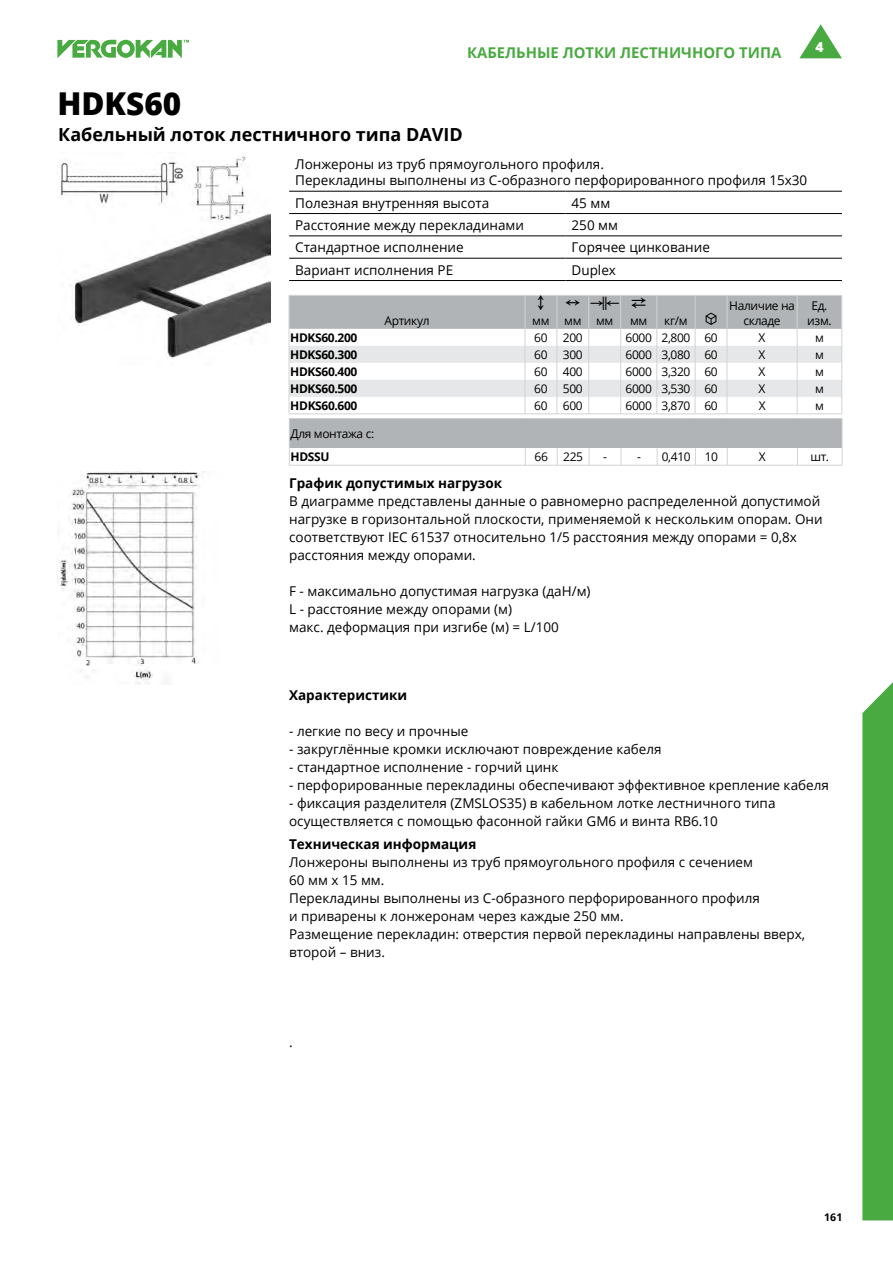
<style>
.page{position:relative;width:893px;height:1263px;background:#fff}
.page>*{position:absolute;margin:0;border:0;box-sizing:border-box;transform-origin:0 0}
.t1{font:800 31.5px "Open Sans";color:#000}
.t2{font:700 18px "Open Sans";color:#000}
.t3{font:700 14.85px "Open Sans";color:#49aa42}
.t4{font:800 13.8px "Open Sans";color:#fff}
.t5{font:13.5px/18px "Open Sans";color:#000}
.t6{font:700 13.5px "Open Sans";color:#000}
.t7{font:12px/14.4px "Open Sans";letter-spacing:-.03em;color:#000;text-align:center}
.t8{font:700 12px "Open Sans";letter-spacing:-.03em;color:#000}
.t9{font:700 10.65px "Open Sans";color:#000}
</style>
<div class="page">
<svg style="left:799px;top:24px;width:43px;height:34px"></svg>
<div style="left:862px;top:682px;width:31px;height:538px;background:#49aa42"></div>
<svg style="left:57px;top:40px;width:132px;height:18px"></svg>
<img style="left:60px;top:155px;width:210px;height:204px">
<hr style="left:289px;top:280px;width:277px;height:1px;background:#000">
<hr style="left:566px;top:280px;width:276px;height:1px;background:#000">
<hr style="left:289px;top:191px;width:277px;height:1px;background:#000">
<hr style="left:566px;top:191px;width:276px;height:1px;background:#000">
<hr style="left:289px;top:213px;width:277px;height:1px;background:#000">
<hr style="left:566px;top:213px;width:276px;height:1px;background:#000">
<hr style="left:289px;top:236px;width:277px;height:1px;background:#000">
<hr style="left:566px;top:236px;width:276px;height:1px;background:#000">
<hr style="left:289px;top:258px;width:277px;height:1px;background:#000">
<hr style="left:566px;top:258px;width:276px;height:1px;background:#000">
<hr style="left:289px;top:465px;width:236px;height:1px;background:#d1d3d4">
<hr style="left:525px;top:465px;width:32px;height:1px;background:#d1d3d4">
<hr style="left:557px;top:465px;width:32px;height:1px;background:#d1d3d4">
<hr style="left:589px;top:465px;width:32px;height:1px;background:#d1d3d4">
<hr style="left:621px;top:465px;width:36px;height:1px;background:#d1d3d4">
<hr style="left:657px;top:465px;width:38px;height:1px;background:#d1d3d4">
<hr style="left:695px;top:465px;width:32px;height:1px;background:#d1d3d4">
<hr style="left:727px;top:465px;width:70px;height:1px;background:#d1d3d4">
<hr style="left:797px;top:465px;width:45px;height:1px;background:#d1d3d4">
<img style="left:57px;top:471px;width:147px;height:213px">
<svg style="left:289px;top:295px;width:554px;height:170px"></svg>
<p class="t3" style="left:467px;top:42px;width:316px">КАБЕЛЬНЫЕ ЛОТКИ ЛЕСТНИЧНОГО ТИПА</p>
<p class="t4" style="left:815px;top:37px;width:10px">4</p>
<h1 class="t1" style="left:57px;top:79px;width:125px">HDKS60</h1>
<h2 class="t2" style="left:58px;top:121px;width:406px">Кабельный лоток лестничного типа DAVID</h2>
<p class="t5" style="left:295px;top:156px;width:514px;line-height:16.2px">Лонжероны из труб прямоугольного профиля.<br>Перекладины выполнены из C-образного перфорированного профиля 15x30</p>
<p class="t5" style="left:295px;top:193px;width:196px">Полезная внутренняя высота</p>
<p class="t5" style="left:572px;top:193px;width:40px">45 мм</p>
<p class="t5" style="left:295px;top:216px;width:230px">Расстояние между перекладинами</p>
<p class="t5" style="left:572px;top:216px;width:48px">250 мм</p>
<p class="t5" style="left:295px;top:238px;width:170px">Стандартное исполнение</p>
<p class="t5" style="left:572px;top:238px;width:140px">Горячее цинкование</p>
<p class="t5" style="left:295px;top:260px;width:160px">Вариант исполнения PE</p>
<p class="t5" style="left:572px;top:260px;width:46px">Duplex</p>
<p class="t7" style="left:384px;top:313px;width:47px">Артикул</p>
<p class="t7" style="left:532px;top:313px;width:83px">мм мм мм</p>
<p class="t7" style="left:630px;top:313px;width:19px">мм</p>
<p class="t7" style="left:664px;top:313px;width:55px">кг/м ◆</p>
<p class="t7" style="left:729px;top:298px;width:67px">Наличие на складе</p>
<p class="t7" style="left:807px;top:298px;width:26px">Ед. изм.</p>
<p class="t8" style="left:290px;top:329px;width:69px">HDKS60.200</p>
<p class="t7" style="left:534px;top:330px;width:15px">60</p>
<p class="t7" style="left:563px;top:330px;width:21px">200</p>
<p class="t7" style="left:626px;top:330px;width:94px">6000 2,800 60</p>
<p class="t7" style="left:759px;top:330px;width:8px">X</p>
<p class="t7" style="left:815px;top:330px;width:10px">м</p>
<p class="t8" style="left:290px;top:346px;width:69px">HDKS60.300</p>
<p class="t7" style="left:534px;top:347px;width:15px">60</p>
<p class="t7" style="left:563px;top:347px;width:21px">300</p>
<p class="t7" style="left:626px;top:347px;width:94px">6000 3,080 60</p>
<p class="t7" style="left:759px;top:347px;width:8px">X</p>
<p class="t7" style="left:815px;top:347px;width:10px">м</p>
<p class="t8" style="left:290px;top:363px;width:69px">HDKS60.400</p>
<p class="t7" style="left:534px;top:364px;width:15px">60</p>
<p class="t7" style="left:563px;top:364px;width:21px">400</p>
<p class="t7" style="left:626px;top:364px;width:94px">6000 3,320 60</p>
<p class="t7" style="left:759px;top:364px;width:8px">X</p>
<p class="t7" style="left:815px;top:364px;width:10px">м</p>
<p class="t8" style="left:290px;top:380px;width:69px">HDKS60.500</p>
<p class="t7" style="left:534px;top:381px;width:15px">60</p>
<p class="t7" style="left:563px;top:381px;width:21px">500</p>
<p class="t7" style="left:626px;top:381px;width:94px">6000 3,530 60</p>
<p class="t7" style="left:759px;top:381px;width:8px">X</p>
<p class="t7" style="left:815px;top:381px;width:10px">м</p>
<p class="t8" style="left:290px;top:397px;width:69px">HDKS60.600</p>
<p class="t7" style="left:534px;top:398px;width:15px">60</p>
<p class="t7" style="left:563px;top:398px;width:21px">600</p>
<p class="t7" style="left:626px;top:398px;width:94px">6000 3,870 60</p>
<p class="t7" style="left:759px;top:398px;width:8px">X</p>
<p class="t7" style="left:815px;top:398px;width:10px">м</p>
<p class="t7" style="left:291px;top:426px;width:85px">Для монтажа с:</p>
<p class="t8" style="left:291px;top:448px;width:40px">HDSSU</p>
<p class="t7" style="left:535px;top:449px;width:15px">66</p>
<p class="t7" style="left:563px;top:449px;width:21px">225</p>
<p class="t7" style="left:603px;top:449px;width:5px">-</p>
<p class="t7" style="left:637px;top:449px;width:82px">- 0,410 10</p>
<p class="t7" style="left:759px;top:449px;width:8px">X</p>
<p class="t7" style="left:810px;top:449px;width:20px">шт.</p>
<p class="t6" style="left:289px;top:473px;width:214px">График допустимых нагрузок</p>
<p class="t5" style="left:289px;top:491px;width:535px">В диаграмме представлены данные о равномерно распределенной допустимой нагрузке в горизонтальной плоскости, применяемой к нескольким опорам. Они соответствуют IEC 61537 относительно 1/5 расстояния между опорами = 0,8x расстояния между опорами.</p>
<p class="t5" style="left:289px;top:581px;width:303px">F - максимально допустимая нагрузка (даН/м)<br>L - расстояние между опорами (м)<br>макс. деформация при изгибе (м) = L/100</p>
<p class="t6" style="left:289px;top:686px;width:120px">Характеристики</p>
<p class="t5" style="left:289px;top:722px;width:181px">- легкие по весу и прочные</p>
<p class="t5" style="left:289px;top:740px;width:374px">- закруглённые кромки исключают повреждение кабеля</p>
<p class="t5" style="left:289px;top:758px;width:271px">- стандартное исполнение - горчий цинк</p>
<p class="t5" style="left:289px;top:776px;width:541px">- перфорированные перекладины обеспечивают эффективное крепление кабеля</p>
<p class="t5" style="left:289px;top:794px;width:488px">- фиксация разделителя (ZMSLOS35) в кабельном лотке лестничного типа осуществляется с помощью фасонной гайки GM6 и винта RB6.10</p>
<p class="t6" style="left:289px;top:834px;width:189px">Техническая информация</p>
<p class="t5" style="left:289px;top:852px;width:517px">Лонжероны выполнены из труб прямоугольного профиля с сечением<br>60 мм x 15 мм.<br>Перекладины выполнены из C-образного перфорированного профиля<br>и приварены к лонжеронам через каждые 250 мм.<br>Размещение перекладин: отверстия первой перекладины направлены вверх, второй – вниз.</p>
<p class="t5" style="left:289px;top:1032px;width:5px">.</p>
<p class="t9" style="left:824px;top:1209px;width:20px">161</p>
</div>
